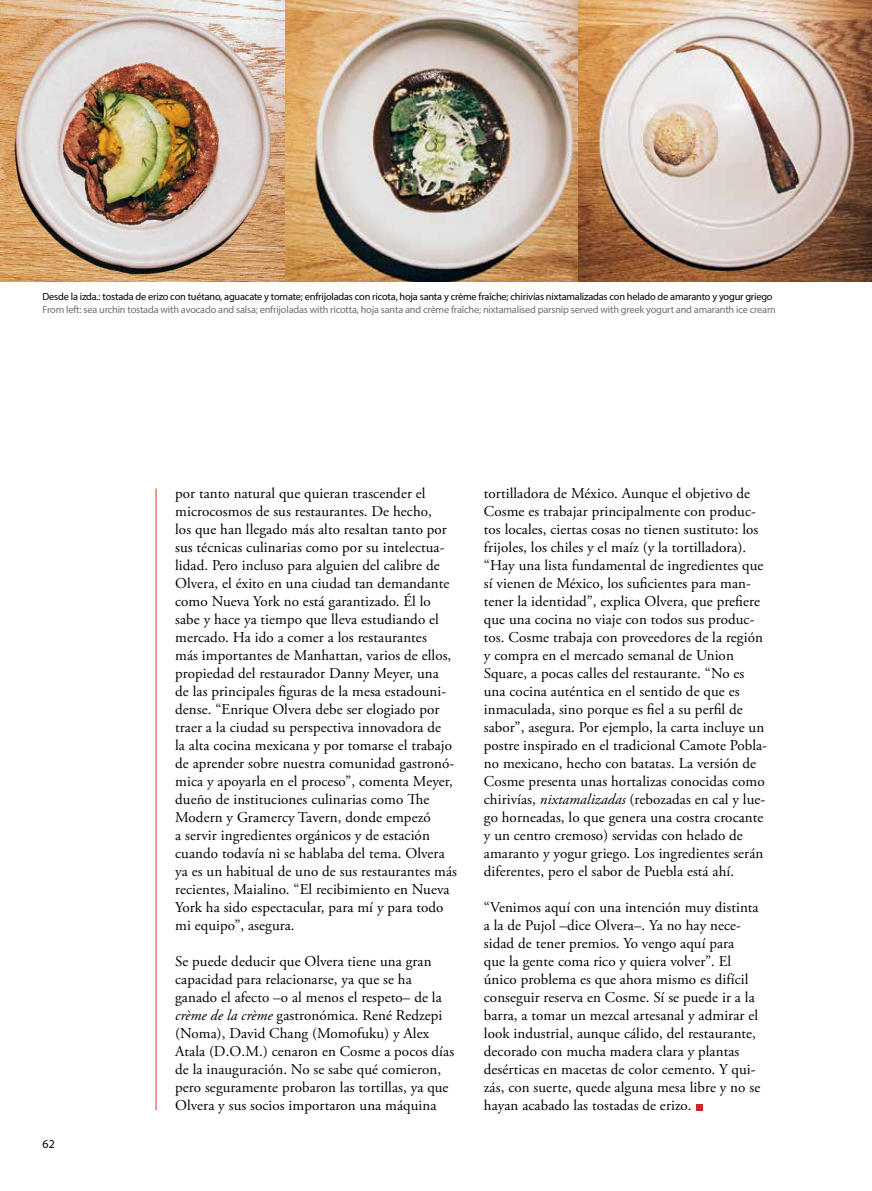
<style>
.page{position:relative;width:872px;height:1191px;background:#fff}
.page>*{position:absolute;margin:0;border:0;box-sizing:border-box;transform-origin:0 0}
.t1{font:15px/18px "Adobe Garamond Pro";letter-spacing:.005em;color:#000}
.t2{font:12px "Myriad Pro";color:#000}
.t3{font:10.35px "Myriad Pro";letter-spacing:-.02em;color:#000}
.t4{font:10.35px "Myriad Pro";letter-spacing:-.02em;color:#6d6e71}
.s1{font-style:italic}
</style>
<div class="page">
<hr style="left:156px;top:488px;width:1px;height:622px;background:#ee2e24">
<img style="left:284px;top:0;width:294px;height:282px">
<img style="left:578px;top:0;width:294px;height:282px">
<img style="left:0;top:0;width:284px;height:282px">
<div style="left:696px;top:1103px;width:7px;height:7px;background:#d2232a"></div>
<p class="t3" style="left:43px;top:290px;width:731px">Desde la izda.: tostada de erizo con tuétano, aguacate y tomate; enfrijoladas con ricota, hoja santa y crème fraîche; chirivías nixtamalizadas con helado de amaranto y yogur griego</p>
<p class="t4" style="left:43px;top:303px;width:734px">From left: sea urchin tostada with avocado and salsa; enfrijoladas with ricotta, hoja santa and crème fraîche; nixtamalised parsnip served with greek yogurt and amaranth ice cream</p>
<p class="t2" style="left:43px;top:1136px;width:14px">62</p>
<p class="t1" style="left:175px;top:485px;width:283px">por tanto natural que quieran trascender el microcosmos de sus restaurantes. De hecho,<br>los que han llegado más alto resaltan tanto por sus técnicas culinarias como por su intelectua&shy;lidad. Pero incluso para alguien del calibre de Olvera, el éxito en una ciudad tan demandante como Nueva York no está garantizado. Él lo sabe y hace ya tiempo que lleva estudiando el mercado. Ha ido a comer a los restaurantes<br>más importantes de Manhattan, varios de ellos, propiedad del restaurador Danny Meyer, una<br>de las principales figuras de la mesa estadouni&shy;dense. “Enrique Olvera debe ser elogiado por traer a la ciudad su perspectiva innovadora de<br>la alta cocina mexicana y por tomarse el trabajo de aprender sobre nuestra comunidad gastronó&shy;mica y apoyarla en el proceso”, comenta Meyer, dueño de instituciones culinarias como The Modern y Gramercy Tavern, donde empezó<br>a servir ingredientes orgánicos y de estación cuando todavía ni se hablaba del tema. Olvera ya es un habitual de uno de sus restaurantes más recientes, Maialino. “El recibimiento en Nueva York ha sido espectacular, para mí y para todo mi equipo”, asegura.</p>
<p class="t1" style="left:175px;top:953px;width:280px">Se puede deducir que Olvera tiene una gran capacidad para relacionarse, ya que se ha ganado el afecto –o al menos el respeto– de la <span class="s1">crème de la crème</span> gastronómica. René Redzepi (Noma), David Chang (Momofuku) y Alex Atala (D.O.M.) cenaron en Cosme a pocos días de la inauguración. No se sabe qué comieron, pero seguramente probaron las tortillas, ya que Olvera y sus socios importaron una máquina</p>
<p class="t1" style="left:484px;top:485px;width:285px">tortilladora de México. Aunque el objetivo de Cosme es trabajar principalmente con produc&shy;tos locales, ciertas cosas no tienen sustituto: los frijoles, los chiles y el maíz (y la tortilladora). “Hay una lista fundamental de ingredientes que sí vienen de México, los suficientes para man&shy;tener la identidad”, explica Olvera, que prefiere que una cocina no viaje con todos sus produc&shy;tos. Cosme trabaja con proveedores de la región y compra en el mercado semanal de Union Square, a pocas calles del restaurante. “No es una cocina auténtica en el sentido de que es inmaculada, sino porque es fiel a su perfil de sabor”, asegura. Por ejemplo, la carta incluye un postre inspirado en el tradicional Camote Pobla&shy;no mexicano, hecho con batatas. La versión de Cosme presenta unas hortalizas conocidas como chirivías, <span class="s1">nixtamalizadas</span> (rebozadas en cal y lue&shy;go horneadas, lo que genera una costra crocante y un centro cremoso) servidas con helado de amaranto y yogur griego. Los ingredientes serán diferentes, pero el sabor de Puebla está ahí.</p>
<p class="t1" style="left:484px;top:899px;width:278px">“Venimos aquí con una intención muy distinta a la de Pujol –dice Olvera–. Ya no hay nece&shy;sidad de tener premios. Yo vengo aquí para<br>que la gente coma rico y quiera volver”. El único problema es que ahora mismo es difícil conseguir reserva en Cosme. Sí se puede ir a la barra, a tomar un mezcal artesanal y admirar el look industrial, aunque cálido, del restaurante, decorado con mucha madera clara y plantas desérticas en macetas de color cemento. Y qui&shy;zás, con suerte, quede alguna mesa libre y no se hayan acabado las tostadas de erizo.</p>
</div>
